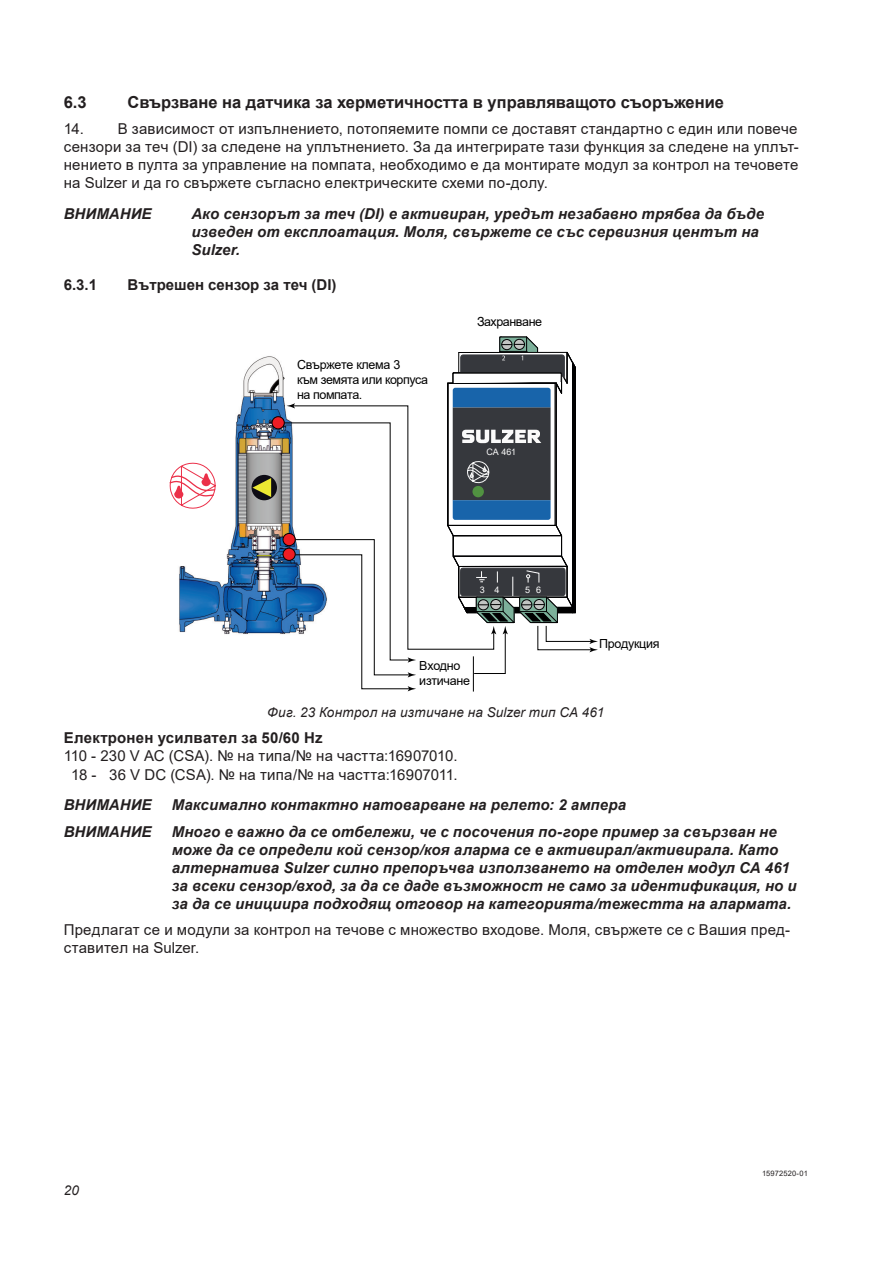
<style>
.page{position:relative;width:893px;height:1263px;background:#fff}
.page>*{position:absolute;margin:0;border:0;box-sizing:border-box;transform-origin:0 0}
.Überschrift_2{font:700 16.5px "Arial";color:#231f20}
.Haupttext{font:15px/18px "Arial";letter-spacing:.015em;color:#231f20;text-align:justify}
.Haupttext-2{font:italic 700 15px/18px "Arial";letter-spacing:.01em;color:#231f20}
.ACHTUNG_HINWEIS{font:italic 700 15px/18px "Arial";letter-spacing:.01em;color:#231f20}
.Überschrift-Fett{font:15px "Arial";letter-spacing:.015em;color:#231f20}
.Überschrift_3{font:700 15px "Arial";color:#231f20}
.Überschrift-Fett-2{font:700 15px "Arial";letter-spacing:.015em;color:#231f20}
.Bildunterschrift{font:italic 13.5px "Arial";letter-spacing:.02em;color:#231f20}
.t1{font:12.45px/15px "Arial";letter-spacing:-.03em;color:#000001}
.t2{font:9px "Arial";color:#fafafa}
.t3{font:9px "Arial";color:#fff}
.t4{font:7.5px "Arial";letter-spacing:.015em;color:#231f20}
</style>
<div class="page">
<img style="left:179px;top:356px;width:113px;height:278px">
<svg style="left:252px;top:475px;width:25px;height:25px"></svg>
<svg style="left:252px;top:478px;width:19px;height:19px"></svg>
<svg style="left:169px;top:456px;width:47px;height:59px"></svg>
<hr style="left:473px;top:656px;width:1px;height:35px;background:#000001">
<svg style="left:292px;top:405px;width:161px;height:244px"></svg>
<svg style="left:287px;top:403px;width:8px;height:5px"></svg>
<svg style="left:279px;top:423px;width:137px;height:268px"></svg>
<hr style="left:556px;top:383px;width:1px;height:142px;background:#000001">
<div style="left:572px;top:368px;width:4px;height:245px;border:1px solid #000001"></div>
<div style="left:448px;top:383px;width:107px;height:142px;border:1px solid #000001"></div>
<div style="left:453px;top:407px;width:98px;height:93px;background:#36383d"></div>
<svg style="left:453px;top:337px;width:123px;height:70px"></svg>
<svg style="left:447px;top:500px;width:151px;height:174px"></svg>
<div style="left:472px;top:486px;width:12px;height:11px;background:#519241;border-radius:50%"></div>
<svg style="left:462px;top:430px;width:79px;height:13px"></svg>
<svg style="left:467px;top:461px;width:22px;height:23px"></svg>
<div style="left:283px;top:548px;width:12px;height:12px;background:#ee1d23;border-radius:50%"></div>
<div style="left:283px;top:548px;width:13px;height:13px;border:1px solid #000001;border-radius:50%"></div>
<div style="left:283px;top:533px;width:12px;height:13px;background:#ee1d23;border-radius:50%"></div>
<div style="left:283px;top:533px;width:13px;height:13px;border:1px solid #000001;border-radius:50%"></div>
<div style="left:272px;top:417px;width:12px;height:12px;background:#ee1d23;border-radius:50%"></div>
<div style="left:272px;top:416px;width:13px;height:13px;border:1px solid #000001;border-radius:50%"></div>
<p class="Überschrift_2" style="left:64px;top:90px;width:24px">6.3</p>
<p class="Überschrift_2" style="left:128px;top:90px;width:598px">Свързване на датчика за херметичността в управляващото съоръжение</p>
<p class="Haupttext" style="left:64px;top:120px;width:736px">14. В зависимост от изпълнението, потопяемите помпи се доставят стандартно с един или повече сензори за теч (DI) за следене на уплътнението. За да интегрирате тази функция за следене на уплът&shy;нението в пулта за управление на помпата, необходимо е да монтирате модул за контрол на течовете на Sulzer и да го свържете съгласно електрическите схеми по-долу.</p>
<p class="ACHTUNG_HINWEIS" style="left:64px;top:205px;width:89px">ВНИМАНИЕ</p>
<p class="ACHTUNG_HINWEIS" style="left:191px;top:205px;width:574px">Ако сензорът за теч (DI) е активиран, уредът незабавно трябва да бъде изведен от експлоатация. Моля, свържете се със сервизния центът на<br>Sulzer.</p>
<p class="Überschrift_3" style="left:64px;top:274px;width:35px">6.3.1</p>
<p class="Überschrift_3" style="left:128px;top:274px;width:210px">Вътрешен сензор за теч (DI)</p>
<p class="t1" style="left:297px;top:357px;width:132px">Свържете клема 3<br>към земята или корпуса на помпата.</p>
<p class="t1" style="left:477px;top:314px;width:67px">Захранване</p>
<p class="t2" style="left:486px;top:446px;width:31px">CA 461</p>
<p class="t3" style="left:480px;top:584px;width:21px">3 4</p>
<p class="t3" style="left:525px;top:584px;width:17px">5 6</p>
<p class="t1" style="left:419px;top:658px;width:52px">Входно изтичане</p>
<p class="t1" style="left:599px;top:636px;width:62px">Продукция</p>
<p class="Bildunterschrift" style="left:267px;top:703px;width:339px">Фиг. 23 Контрол на изтичане на Sulzer тип CA 461</p>
<p class="Überschrift-Fett-2" style="left:64px;top:728px;width:260px">Електронен усилвател за 50/60 Hz</p>
<p class="Überschrift-Fett" style="left:64px;top:746px;width:395px">110 - 230 V AC (CSA). № на типа/№ на частта:16907010.</p>
<p class="Überschrift-Fett" style="left:71px;top:764px;width:388px">18 - 36 V DC (CSA). № на типа/№ на частта:16907011.</p>
<p class="Haupttext-2" style="left:64px;top:796px;width:89px">ВНИМАНИЕ</p>
<p class="Haupttext-2" style="left:172px;top:796px;width:456px">Максимално контактно натоварване на релето: 2 ампера</p>
<p class="Haupttext-2" style="left:64px;top:823px;width:89px">ВНИМАНИЕ</p>
<p class="Haupttext-2" style="left:172px;top:823px;width:626px">Много е важно да се отбележи, че с посочения по-горе пример за свързван не може да се определи кой сензор/коя аларма се е активирал/активирала. Като алтернатива Sulzer силно препоръчва използването на отделен модул CA 461 за всеки сензор/вход, за да се даде възможност не само за идентификация, но и за да се инициира подходящ отговор на категорията/тежестта на алармата.</p>
<p class="Haupttext" style="left:64px;top:921px;width:728px">Предлагат се и модули за контрол на течове с множество входове. Моля, свържете се с Вашия пред&shy;ставител на Sulzer.</p>
<p class="Bildunterschrift" style="left:64px;top:1181px;width:17px">20</p>
<p class="t4" style="left:762px;top:1168px;width:47px">15972520-01</p>
</div>
